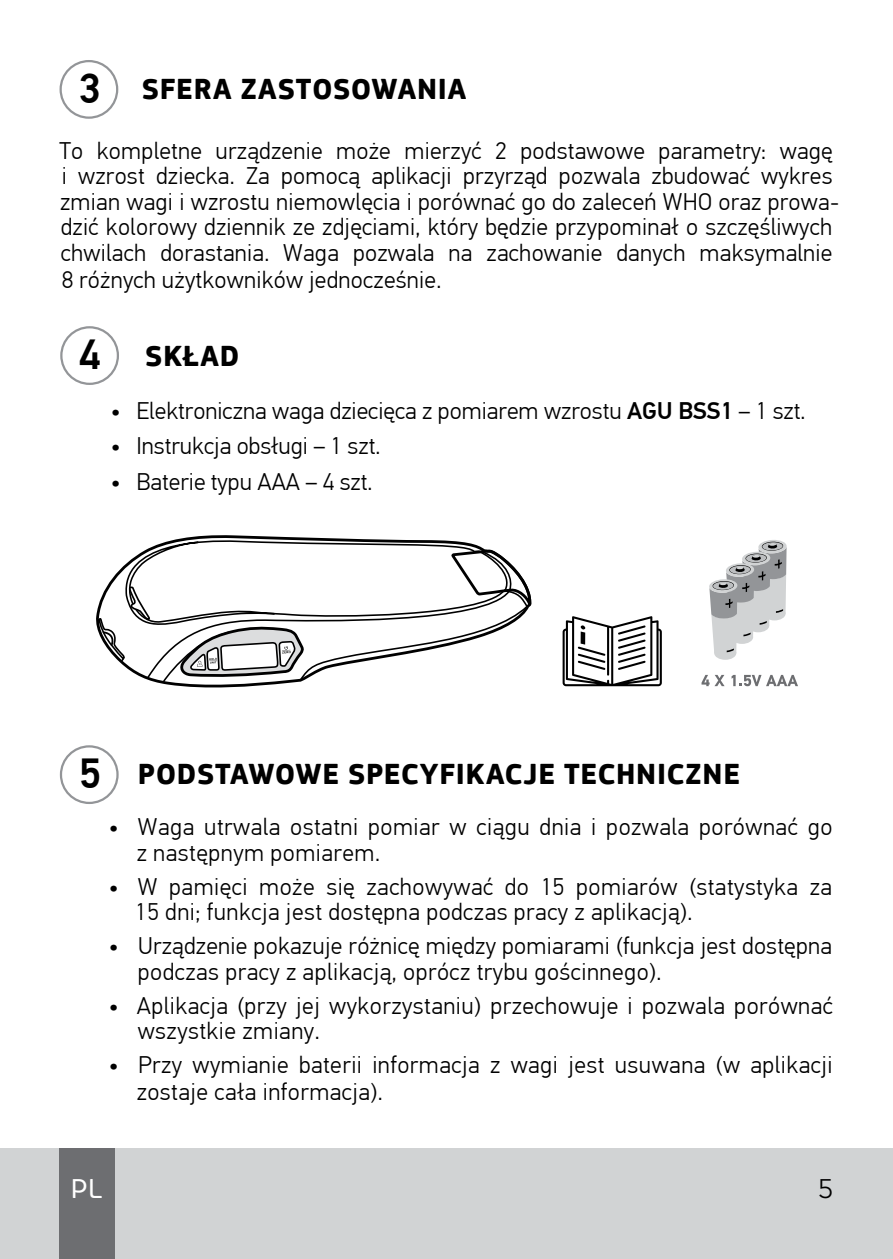
<style>
.page{position:relative;width:893px;height:1259px;background:#fff}
.page>*{position:absolute;margin:0;border:0;box-sizing:border-box;transform-origin:0 0}
.t1{font:500 42px "PF Din Text Pro";color:#000}
.t2{font:700 30px "PF Square Sans Pro";letter-spacing:.02em;color:#000}
.t3{font:27px "Core Rhino";color:#fff}
.t4{font:300 27px "Core Sans A35";color:#000}
.t5{font:300 24px/25.8px "PF Din Text Pro";letter-spacing:.01em;color:#000}
.s1{font-weight:400}
.s2{font-weight:500}
</style>
<div class="page">
<div style="left:0;top:1148px;width:893px;height:111px;background:#d1d3d4"></div>
<div style="left:60px;top:1148px;width:55px;height:111px;background:#6d6e71"></div>
<div style="left:60px;top:60px;width:58px;height:59px;border:2px solid #939598;border-radius:50%"></div>
<div style="left:60px;top:326px;width:59px;height:59px;border:2px solid #939598;border-radius:50%"></div>
<svg style="left:758px;top:540px;width:29px;height:13px"></svg>
<svg style="left:762px;top:541px;width:21px;height:10px"></svg>
<div style="left:714px;top:646px;width:22px;height:14px;background:#d1d3d4;border-radius:50%"></div>
<svg style="left:709px;top:543px;width:78px;height:110px"></svg>
<svg style="left:563px;top:616px;width:99px;height:70px"></svg>
<svg style="left:174px;top:535px;width:230px;height:5px"></svg>
<svg style="left:96px;top:540px;width:435px;height:148px"></svg>
<svg style="left:701px;top:675px;width:24px;height:11px"></svg>
<svg style="left:732px;top:675px;width:66px;height:11px"></svg>
<div style="left:60px;top:745px;width:59px;height:59px;border:2px solid #939598;border-radius:50%"></div>
<h1 class="t1" style="left:78px;top:63px;width:24px">3</h1>
<p class="t2" style="left:142px;top:71px;width:326px">SFERA ZASTOSOWANIA</p>
<p class="t5" style="left:59px;top:138px;width:781px">To kompletne urządzenie może mierzyć 2 podstawowe parametry: wagę i wzrost dziecka. Za pomocą aplikacji przyrząd pozwala zbudować wykres zmian wagi i wzrostu niemowlęcia i porównać go do zaleceń WHO oraz prowa&shy;dzić kolorowy dziennik ze zdjęciami, który będzie przypominał o szczęśliwych chwilach dorastania. Waga pozwala na zachowanie danych maksymalnie 8 różnych użytkowników jednocześnie.</p>
<h1 class="t1" style="left:79px;top:329px;width:24px">4</h1>
<p class="t2" style="left:145px;top:338px;width:96px">SKŁAD</p>
<p class="t5" style="left:111px;top:398px;width:696px"><span class="s1">•</span> Elektroniczna waga dziecięca z pomiarem wzrostu <span class="s2">AGU BSS1</span> – 1 szt.</p>
<p class="t5" style="left:111px;top:433px;width:271px"><span class="s1">•</span> Instrukcja obsługi – 1 szt.</p>
<p class="t5" style="left:111px;top:469px;width:263px"><span class="s1">•</span> Baterie typu AAA – 4 szt.</p>
<h1 class="t1" style="left:79px;top:748px;width:24px">5</h1>
<p class="t2" style="left:138px;top:756px;width:604px">PODSTAWOWE SPECYFIKACJE TECHNICZNE</p>
<p class="t5" style="left:137px;top:814px;width:697px;text-indent:-28px"><span class="s1">•</span> Waga utrwala ostatni pomiar w ciągu dnia i pozwala porównać go z następnym pomiarem.</p>
<p class="t5" style="left:135px;top:874px;width:698px;text-indent:-26px"><span class="s1">•</span> W pamięci może się zachowywać do 15 pomiarów (statystyka za<br>15 dni; funkcja jest dostępna podczas pracy z aplikacją).</p>
<p class="t5" style="left:138px;top:933px;width:696px;text-indent:-29px"><span class="s1">•</span> Urządzenie pokazuje różnicę między pomiarami (funkcja jest dostępna podczas pracy z aplikacją, oprócz trybu gościnnego).</p>
<p class="t5" style="left:138px;top:993px;width:697px;text-indent:-29px"><span class="s1">•</span> Aplikacja (przy jej wykorzystaniu) przechowuje i pozwala porównać wszystkie zmiany.</p>
<p class="t5" style="left:137px;top:1052px;width:697px;line-height:27px;text-indent:-28px"><span class="s1">•</span> Przy wymianie baterii informacja z wagi jest usuwana (w aplikacji zostaje cała informacja).</p>
<p class="t3" style="left:71px;top:1171px;width:33px">PL</p>
<p class="t4" style="left:818px;top:1171px;width:17px">5</p>
</div>
